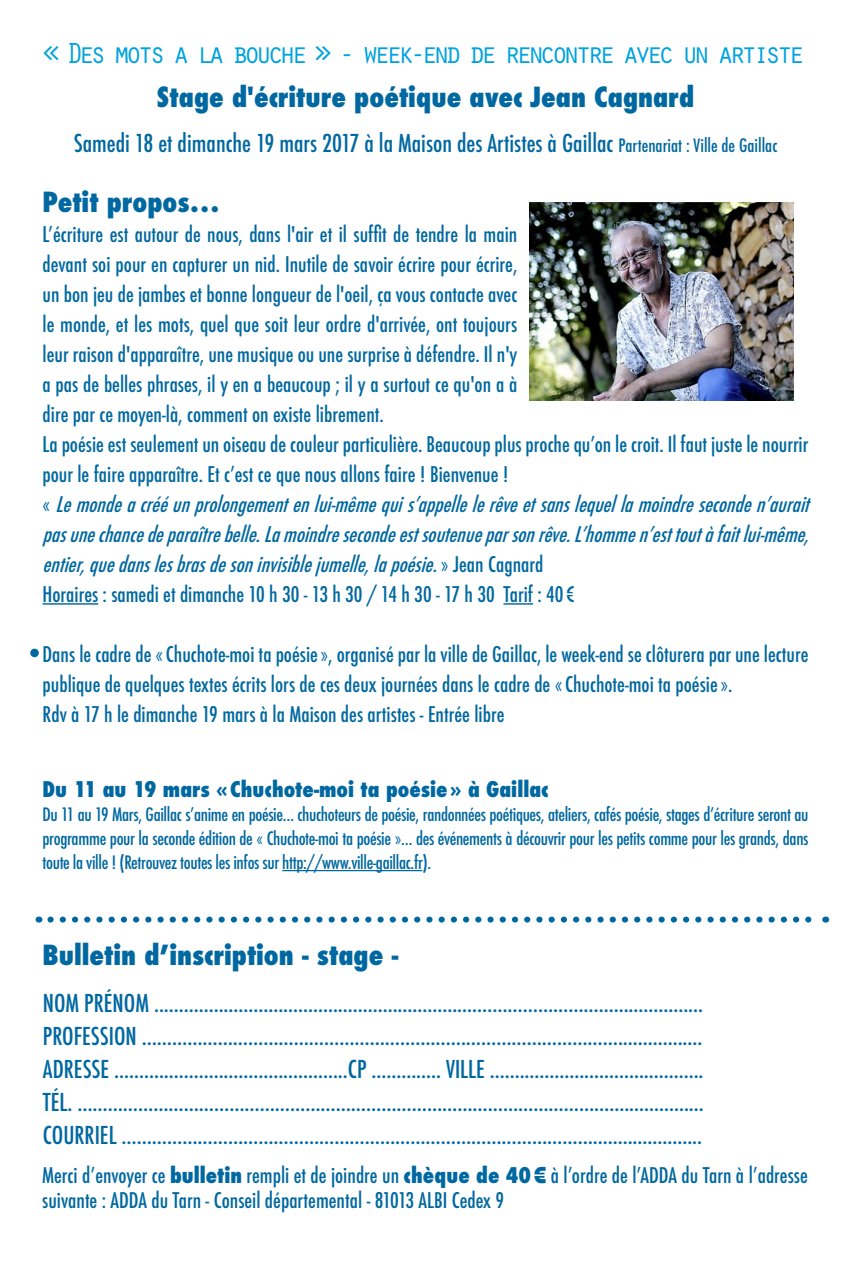
<style>
.page{position:relative;width:851px;height:1276px;background:#fff}
.page>*{position:absolute;margin:0;border:0;box-sizing:border-box;transform-origin:0 0}
.t1{font:30px "Orator Std";letter-spacing:-.185em;color:#00a2df;scale:.95 1}
.t2{font:800 condensed 27px "Futura";color:#0068a1}
.t3{font:500 condensed 24px "Futura";color:#0068a1}
.t4{font:500 condensed 21px/30px "Futura";color:#0068a1}
.t5{font:italic 500 condensed 21px/30px "Futura";color:#0068a1;text-align:justify}
.t6{font:800 condensed 21px "Futura";color:#0068a1}
.t7{font:500 condensed 18px/24px "Futura";letter-spacing:-.02em;color:#0068a1;text-align:justify}
.s1{font-size:18px}
.s2{font-style:normal}
.s3{font-weight:800}
</style>
<div class="page">
<img style="left:529px;top:202px;width:264px;height:198px">
<hr style="left:43px;top:603px;width:55px;height:1px;background:#0068a1">
<hr style="left:503px;top:603px;width:30px;height:1px;background:#0068a1">
<svg style="left:50px;top:916px;width:762px;height:6px"></svg>
<hr style="left:282px;top:870px;width:140px;height:1px;background:#0068a1">
<div style="left:30px;top:649px;width:9px;height:8px;border:3px solid #0068a1;border-radius:50%"></div>
<p class="t1" style="left:43px;top:31px;width:804px">« Des mots a la bouche » - week-end de rencontre avec un artiste</p>
<p class="t2" style="left:157px;top:79px;width:539px">Stage d'écriture poétique avec Jean Cagnard</p>
<p class="t3" style="left:74px;top:128px;width:705px">Samedi 18 et dimanche 19 mars 2017 à la Maison des Artistes à Gaillac <span class="s1">Partenariat : Ville de Gaillac</span></p>
<p class="t2" style="left:43px;top:183px;width:179px">Petit propos…</p>
<p class="t4" style="left:43px;top:219px;width:476px;text-align:justify">L’écriture est autour de nous, dans l'air et il suffit de tendre la main devant soi pour en capturer un nid. Inutile de savoir écrire pour écrire, un bon jeu de jambes et bonne longueur de l'oeil, ça vous contacte avec le monde, et les mots, quel que soit leur ordre d'arrivée, ont toujours leur raison d'apparaître, une musique ou une surprise à défendre. Il n'y a pas de belles phrases, il y en a beaucoup ; il y a surtout ce qu'on a à dire par ce moyen-là, comment on existe librement.</p>
<p class="t4" style="left:43px;top:429px;width:767px">La poésie est seulement un oiseau de couleur particulière. Beaucoup plus proche qu’on le croit. Il faut juste le nourrir pour le faire apparaître. Et c’est ce que nous allons faire ! Bienvenue !</p>
<p class="t5" style="left:43px;top:489px;width:774px"><span class="s2">«</span> Lemondeacrééunprolongementenlui-mêmequis’appellelerêveetsanslequellamoindreseconden’aurait pasunechancedeparaîtrebelle.Lamoindresecondeestsoutenueparsonrêve.L’hommen’esttoutàfaitlui-même, entier,quedanslesbrasdesoninvisiblejumelle,lapoésie. <span class="s2">» J e a n C a g n a r d</span></p>
<p class="t4" style="left:43px;top:579px;width:533px">Horaires : samedi et dimanche 10 h 30 - 13 h 30 / 14 h 30 - 17 h 30 Tarif : 40 €</p>
<p class="t4" style="left:43px;top:639px;width:767px">Dans le cadre de «Chuchote-moi ta poésie», organisé par la ville de Gaillac, le week-end se clôturera par une lecture publique de quelques textes écrits lors de ces deux journées dans le cadre de «Chuchote-moi ta poésie».</p>
<p class="t4" style="left:43px;top:699px;width:463px">Rdv à 17 h le dimanche 19 mars à la Maison des artistes - Entrée libre</p>
<p class="t6" style="left:43px;top:774px;width:507px">Du 11 au 19 mars «Chuchote-moi ta poésie» à Gaillac</p>
<p class="t7" style="left:43px;top:802px;width:767px">Du 11 au 19 Mars, Gaillac s’anime en poésie… chuchoteurs de poésie, randonnées poétiques, ateliers, cafés poésie, stages d’écriture seront au programme pour la seconde édition de « Chuchote-moi ta poésie »… des événements à découvrir pour les petits comme pour les grands, dans toute la ville ! (Retrouvez toutes les infos sur http://www.ville-gaillac.fr).</p>
<p class="t2" style="left:43px;top:936px;width:357px">Bulletin d’inscription - stage -</p>
<p class="t3" style="left:43px;top:987px;width:661px">NOM PRÉNOM .................................................................…………………….....................</p>
<p class="t3" style="left:43px;top:1020px;width:661px">PROFESSION ……………………………………………………….………………………….................</p>
<p class="t3" style="left:43px;top:1053px;width:662px">ADRESSE ...............................................CP .............. VILLE ...........................................</p>
<p class="t3" style="left:43px;top:1086px;width:662px">TÉL. ……………………………………………………………………………………………...................</p>
<p class="t3" style="left:43px;top:1119px;width:660px">COURRIEL …………………………………………………………………………………......................</p>
<p class="t4" style="left:42px;top:1163px;width:767px;line-height:25.2px">Merci d’envoyer ce <span class="s3">bulletin</span> rempli et de joindre un <span class="s3">chèque de 40€</span> à l’ordre de l’ADDA du Tarn à l’adresse suivante : ADDA du Tarn - Conseil départemental - 81013 ALBI Cedex 9</p>
</div>
